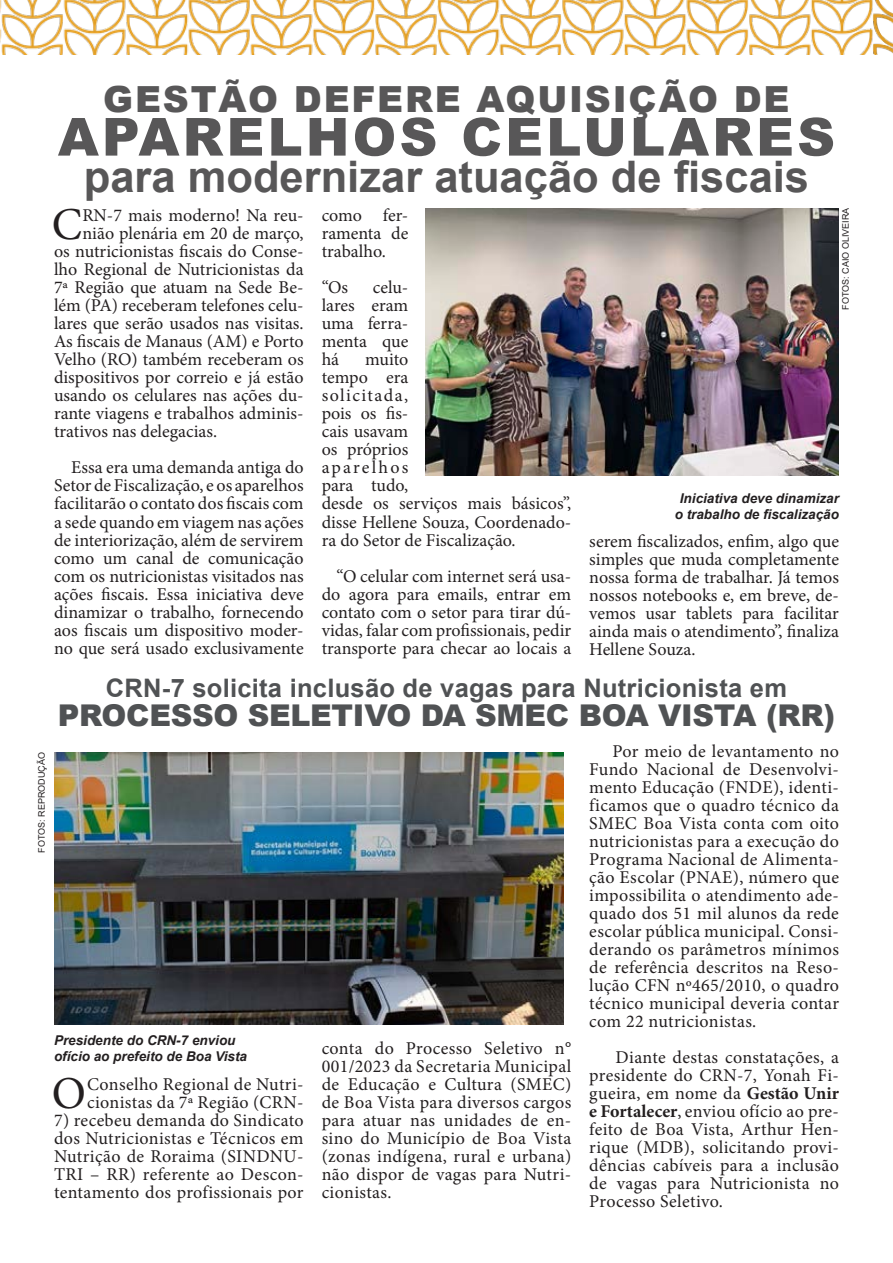
<style>
.page{position:relative;width:893px;height:1263px;background:#fff}
.page>*{position:absolute;margin:0;border:0;box-sizing:border-box;transform-origin:0 0}
.t1{font:900 52.5px "Arial";letter-spacing:.06em;color:#585758}
.t2{font:45.75px "Minion Pro";color:#231f20}
.t3{font:700 43.5px "Arial";color:#585758}
.t4{font:900 36px "Arial";letter-spacing:.05em;color:#585758}
.t5{font:900 30px "Arial";letter-spacing:-.01em;color:#505254}
.t6{font:700 25.5px "Arial";letter-spacing:.01em;color:#505254}
.t7{font:18px/18px "Minion Pro";color:#231f20;text-align:justify}
.t8{font:18px/18px "Minion Pro";letter-spacing:.02em;color:#231f20}
.t9{font:italic 700 13.5px "Arial";color:#231f20}
.t10{font:9px "Arial";color:#231f20}
.s1{font-weight:700}
</style>
<div class="page">
<img style="left:0;top:0;width:871px;height:54px">
<img style="left:871px;top:0;width:22px;height:54px">
<img style="left:54px;top:752px;width:509px;height:273px">
<img style="left:425px;top:208px;width:414px;height:268px">
<p class="t4" style="left:103px;top:73px;width:688px">GESTÃO DEFERE AQUISIÇÃO DE</p>
<p class="t1" style="left:58px;top:99px;width:779px">APARELHOS CELULARES</p>
<p class="t3" style="left:84px;top:146px;width:727px">para modernizar atuação de fiscais</p>
<p class="t2" style="left:52px;top:194px;width:32px">C</p>
<p class="t7" style="left:82px;top:207px;width:223px">RN-7 mais moderno! Na reu-</p>
<p class="t7" style="left:82px;top:225px;width:223px">nião plenária em 20 de março,</p>
<p class="t7" style="left:54px;top:243px;width:251px">os nutricionistas fiscais do Conse-</p>
<p class="t7" style="left:54px;top:261px;width:251px">lho Regional de Nutricionistas da</p>
<p class="t7" style="left:54px;top:279px;width:251px">7ª Região que atuam na Sede Be-</p>
<p class="t7" style="left:54px;top:297px;width:251px">lém (PA) receberam telefones celu-</p>
<p class="t7" style="left:54px;top:315px;width:251px">lares que serão usados nas visitas.</p>
<p class="t7" style="left:54px;top:333px;width:251px">As fiscais de Manaus (AM) e Porto</p>
<p class="t7" style="left:54px;top:351px;width:251px">Velho (RO) também receberam os</p>
<p class="t7" style="left:54px;top:369px;width:251px">dispositivos por correio e já estão</p>
<p class="t7" style="left:54px;top:387px;width:251px">usando os celulares nas ações du-</p>
<p class="t7" style="left:54px;top:405px;width:251px">rante viagens e trabalhos adminis-</p>
<p class="t7" style="left:54px;top:423px;width:165px">trativos nas delegacias.</p>
<p class="t7" style="left:54px;top:459px;width:251px;text-indent:17px">Essa era uma demanda antiga do Setor de Fiscalização, e os aparelhos facilitarão o contato dos fiscais com a sede quando em viagem nas ações de interiorização, além de servirem como um canal de comunicação com os nutricionistas visitados nas ações fiscais. Essa iniciativa deve dinamizar o trabalho, fornecendo aos fiscais um dispositivo moder&shy;no que será usado exclusivamente</p>
<p class="t7" style="left:322px;top:207px;width:88px">como fer&shy;ramenta de trabalho.</p>
<p class="t7" style="left:322px;top:279px;width:28px">“Os</p>
<p class="t7" style="left:322px;top:279px;width:88px;text-indent:51px">celu&shy;lares eram uma ferra&shy;menta que há</p>
<p class="t7" style="left:322px;top:351px;width:251px;text-align:left;text-indent:44px">muito<br>tempo era<br>solicitada,<br>pois os fis-<br>cais usavam<br>os próprios<br>aparelhos<br>para tudo,<br>desde os serviços mais básicos”, disse Hellene Souza, Coordenado&shy;ra do Setor de Fiscalização.</p>
<p class="t7" style="left:322px;top:567px;width:251px;text-indent:15px">“O celular com internet será usa&shy;do agora para emails, entrar em contato com o setor para tirar dú&shy;vidas, falar com profissionais, pedir transporte para checar ao locais a</p>
<p class="t10" style="left:839px;top:310px;width:103px;rotate:-90deg">FOTOS: CAIO OLIVEIRA</p>
<p class="t9" style="left:680px;top:489px;width:161px">Iniciativa deve dinamizar</p>
<p class="t9" style="left:675px;top:506px;width:166px">o trabalho de fiscalização</p>
<p class="t7" style="left:589px;top:532px;width:251px">serem fiscalizados, enfim, algo que simples que muda completamente nossa forma de trabalhar. Já temos nossos notebooks e, em breve, de&shy;vemos usar tablets para facilitar ainda mais o atendimento”, finaliza Hellene Souza.</p>
<p class="t6" style="left:106px;top:670px;width:682px">CRN-7 solicita inclusão de vagas para Nutricionista em</p>
<p class="t5" style="left:58px;top:693px;width:779px">PROCESSO SELETIVO DA SMEC BOA VISTA (RR)</p>
<p class="t10" style="left:35px;top:852px;width:102px;rotate:-90deg">FOTOS: REPRODUÇÃO</p>
<p class="t9" style="left:54px;top:1031px;width:183px">Presidente do CRN-7 enviou</p>
<p class="t9" style="left:54px;top:1047px;width:195px">ofício ao prefeito de Boa Vista</p>
<p class="t2" style="left:52px;top:1063px;width:36px">O</p>
<p class="t8" style="left:87px;top:1075px;width:218px">Conselho Regional de Nutri&shy;cionistas da 7ª Região (CRN-</p>
<p class="t7" style="left:54px;top:1111px;width:251px">7) recebeu demanda do Sindicato dos Nutricionistas e Técnicos em Nutrição de Roraima (SINDNU-TRI – RR) referente ao Descon&shy;tentamento dos profissionais por</p>
<p class="t7" style="left:322px;top:1039px;width:251px">conta do Processo Seletivo n° 001/2023 da Secretaria Municipal de Educação e Cultura (SMEC) de Boa Vista para diversos cargos para atuar nas unidades de en&shy;sino do Município de Boa Vista (zonas indígena, rural e urbana) não dispor de vagas para Nutri&shy;cionistas.</p>
<p class="t7" style="left:589px;top:743px;width:251px;text-indent:23px">Por meio de levantamento no Fundo Nacional de Desenvolvi&shy;mento Educação (FNDE), identi&shy;ficamos que o quadro técnico da SMEC Boa Vista conta com oito nutricionistas para a execução do Programa Nacional de Alimenta&shy;ção Escolar (PNAE), número que impossibilita o atendimento ade&shy;quado dos 51 mil alunos da rede escolar pública municipal. Consi&shy;derando os parâmetros mínimos de referência descritos na Reso&shy;lução CFN nº465/2010, o quadro técnico municipal deveria contar com 22 nutricionistas.</p>
<p class="t7" style="left:589px;top:1049px;width:251px;text-indent:26px">Diante destas constatações, a presidente do CRN-7, Yonah Fi&shy;gueira, em nome da <span class="s1">Gestão Unir e Fortalecer</span>, enviou ofício ao pre&shy;feito de Boa Vista, Arthur Hen&shy;rique (MDB), solicitando provi&shy;dências cabíveis para a inclusão de vagas para Nutricionista no Processo Seletivo.</p>
</div>
